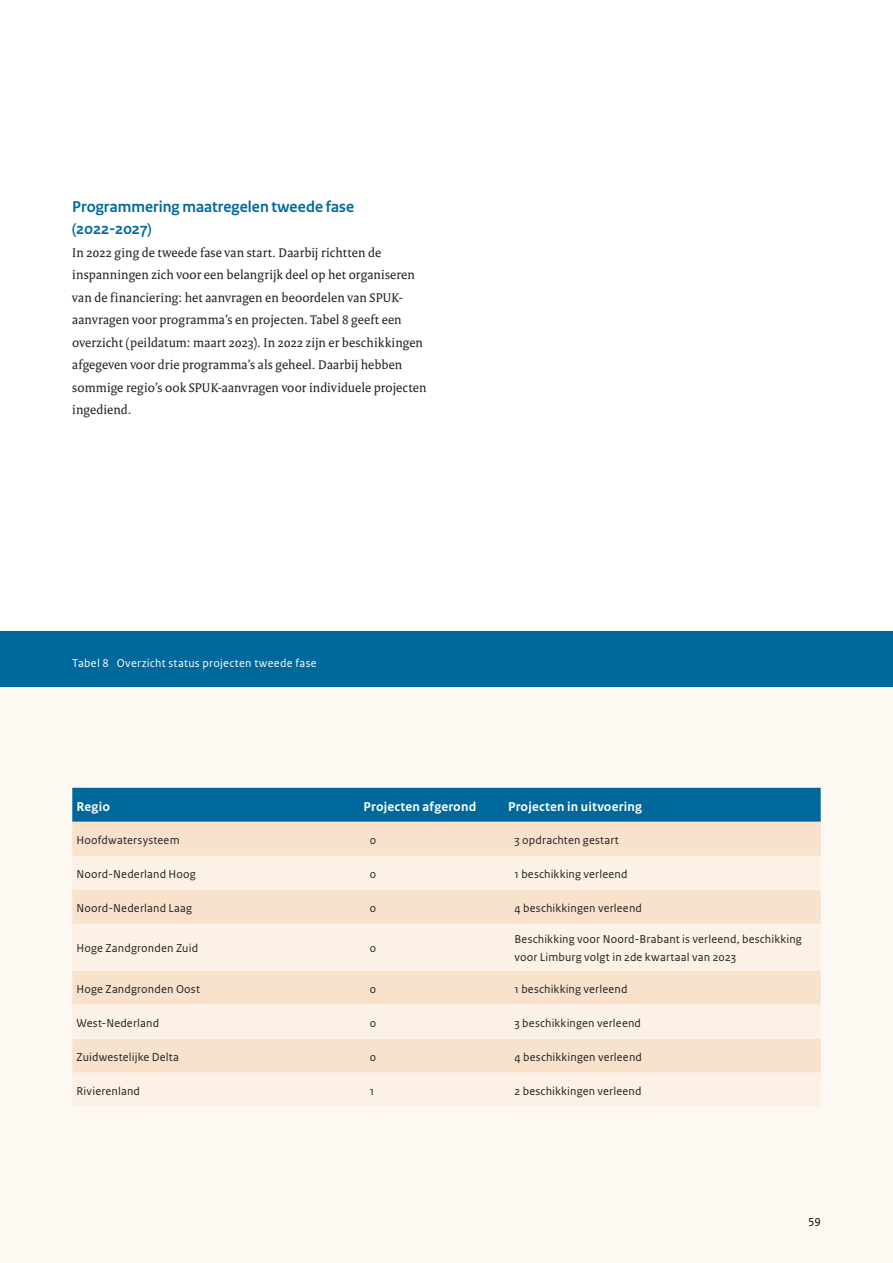
<style>
.page{position:relative;width:893px;height:1263px;background:#fff}
.page>*{position:absolute;margin:0;border:0;box-sizing:border-box;transform-origin:0 0}
.H3_Kop_subparagraaf{font:700 16.5px/22.5px "Rijksoverheid Sans Heading";letter-spacing:.005em;color:#01689b}
.P_broodtekst{font:13.5px/22.5px "Rijksoverheid Serif";letter-spacing:.01em;color:#231f20}
.P_tabelkopje{font:700 13.5px "Rijksoverheid Sans Text";letter-spacing:.015em;color:#fff}
.P_tabeltekst{font:12px/17.2px "Rijksoverheid Sans Text";letter-spacing:.015em;color:#231f20}
.P_bijschrift{font:12px "Rijksoverheid Sans Text";letter-spacing:.025em;color:#fff}
.t1{font:12px "Rijksoverheid Sans Text";color:#000}
</style>
<div class="page">
<div style="left:0;top:687px;width:893px;height:576px;background:#fdf8f2"></div>
<div style="left:0;top:631px;width:893px;height:56px;background:#01689b"></div>
<div style="left:72px;top:788px;width:749px;height:34px;background:#01689b"></div>
<div style="left:72px;top:822px;width:749px;height:34px;background:#f9e2cc"></div>
<svg style="left:72px;top:856px;width:749px;height:250px;fill:#fcf1e6"></svg>
<h3 class="H3_Kop_subparagraaf" style="left:72px;top:195px;width:283px">Programmering maatregelen tweede fase (2022-2027)</h3>
<p class="P_broodtekst" style="left:72px;top:241px;width:356px">In 2022 ging de tweede fase van start. Daarbij richtten de inspanningen zich voor een belangrijk deel op het organiseren van de financiering: het aanvragen en beoordelen van SPUK&shy;aanvragen voor programma’s en projecten. Tabel 8 geeft een overzicht (peildatum: maart 2023). In 2022 zijn er beschikkingen afgegeven voor drie programma’s als geheel. Daarbij hebben sommige regio’s ook SPUK-aanvragen voor individuele projecten ingediend.</p>
<p class="P_bijschrift" style="left:72px;top:656px;width:246px">Tabel 8 Overzicht status projecten tweede fase</p>
<p class="P_tabelkopje" style="left:77px;top:799px;width:35px">Regio</p>
<p class="P_tabelkopje" style="left:364px;top:799px;width:114px">Projecten afgerond</p>
<p class="P_tabelkopje" style="left:508px;top:799px;width:135px">Projecten in uitvoering</p>
<p class="P_tabeltekst" style="left:77px;top:831px;width:105px">Hoofdwatersysteem</p>
<p class="P_tabeltekst" style="left:370px;top:831px;width:8px">0</p>
<p class="P_tabeltekst" style="left:514px;top:831px;width:106px">3 opdrachten gestart</p>
<p class="P_tabeltekst" style="left:77px;top:865px;width:121px">Noord-Nederland Hoog</p>
<p class="P_tabeltekst" style="left:370px;top:865px;width:8px">0</p>
<p class="P_tabeltekst" style="left:514px;top:865px;width:115px">1 beschikking verleend</p>
<p class="P_tabeltekst" style="left:77px;top:899px;width:117px">Noord-Nederland Laag</p>
<p class="P_tabeltekst" style="left:370px;top:899px;width:8px">0</p>
<p class="P_tabeltekst" style="left:514px;top:899px;width:129px">4 beschikkingen verleend</p>
<p class="P_tabeltekst" style="left:77px;top:940px;width:123px">Hoge Zandgronden Zuid</p>
<p class="P_tabeltekst" style="left:370px;top:940px;width:8px">0</p>
<p class="P_tabeltekst" style="left:514px;top:931px;width:289px">Beschikking voor Noord-Brabant is verleend, beschikking voor Limburg volgt in 2de kwartaal van 2023</p>
<p class="P_tabeltekst" style="left:77px;top:980px;width:125px">Hoge Zandgronden Oost</p>
<p class="P_tabeltekst" style="left:370px;top:980px;width:8px">0</p>
<p class="P_tabeltekst" style="left:514px;top:980px;width:115px">1 beschikking verleend</p>
<p class="P_tabeltekst" style="left:77px;top:1014px;width:84px">West-Nederland</p>
<p class="P_tabeltekst" style="left:370px;top:1014px;width:8px">0</p>
<p class="P_tabeltekst" style="left:514px;top:1014px;width:128px">3 beschikkingen verleend</p>
<p class="P_tabeltekst" style="left:77px;top:1048px;width:104px">Zuidwestelijke Delta</p>
<p class="P_tabeltekst" style="left:370px;top:1048px;width:8px">0</p>
<p class="P_tabeltekst" style="left:514px;top:1048px;width:129px">4 beschikkingen verleend</p>
<p class="P_tabeltekst" style="left:77px;top:1082px;width:65px">Rivierenland</p>
<p class="P_tabeltekst" style="left:370px;top:1082px;width:6px">1</p>
<p class="P_tabeltekst" style="left:514px;top:1082px;width:129px">2 beschikkingen verleend</p>
<p class="t1" style="left:808px;top:1213px;width:14px">59</p>
</div>
